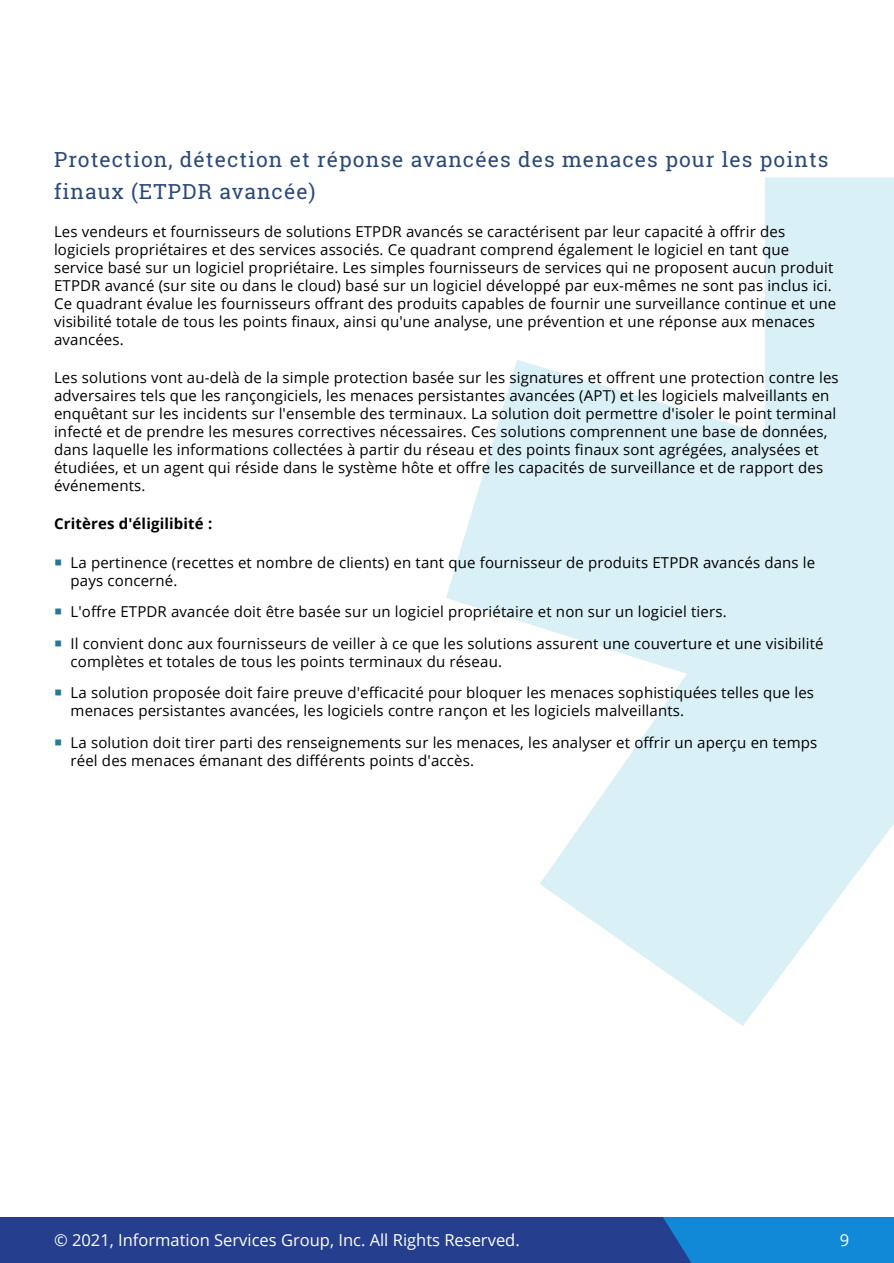
<style>
.page{position:relative;width:894px;height:1263px;background:#fff}
.page>*{position:absolute;margin:0;border:0;box-sizing:border-box;transform-origin:0 0}
.Body_Copy{font:21px/31.5px "Roboto Slab";letter-spacing:.05em;color:#2b4a79}
.t1{font:16.5px "Open Sans";color:#fff}
.Bullet_Level_1{font:15px/18px "Open Sans";letter-spacing:.01em;color:#000}
.Bullet_Level_1-2{font:700 15px "Open Sans";letter-spacing:.01em;color:#000}
</style>
<div class="page">
<div style="left:0;top:1217px;width:893px;height:46px;background:#253f8e"></div>
<div style="left:663px;top:1217px;width:230px;height:46px;background:#1289d7"></div>
<svg style="left:446px;top:177px;width:447px;height:849px;fill:#d9f0f6"></svg>
<p class="Body_Copy" style="left:54px;top:143px;width:775px">Protection, détection et réponse avancées des menaces pour les points finaux (ETPDR avancée)</p>
<p class="Bullet_Level_1" style="left:54px;top:222px;width:783px">Les vendeurs et fournisseurs de solutions ETPDR avancés se caractérisent par leur capacité à offrir des logiciels propriétaires et des services associés. Ce quadrant comprend également le logiciel en tant que service basé sur un logiciel propriétaire. Les simples fournisseurs de services qui ne proposent aucun produit ETPDR avancé (sur site ou dans le cloud) basé sur un logiciel développé par eux-mêmes ne sont pas inclus ici.<br>Ce quadrant évalue les fournisseurs offrant des produits capables de fournir une surveillance continue et une visibilité totale de tous les points finaux, ainsi qu'une analyse, une prévention et une réponse aux menaces avancées.</p>
<p class="Bullet_Level_1" style="left:54px;top:368px;width:786px">Les solutions vont au-delà de la simple protection basée sur les signatures et offrent une protection contre les adversaires tels que les rançongiciels, les menaces persistantes avancées (APT) et les logiciels malveillants en enquêtant sur les incidents sur l'ensemble des terminaux. La solution doit permettre d'isoler le point terminal infecté et de prendre les mesures correctives nécessaires. Ces solutions comprennent une base de données, dans laquelle les informations collectées à partir du réseau et des points finaux sont agrégées, analysées et étudiées, et un agent qui réside dans le système hôte et offre les capacités de surveillance et de rapport des événements.</p>
<p class="Bullet_Level_1-2" style="left:54px;top:513px;width:160px">Critères d'éligilibité :</p>
<p class="Bullet_Level_1" style="left:70px;top:553px;width:746px">La pertinence (recettes et nombre de clients) en tant que fournisseur de produits ETPDR avancés dans le pays concerné.</p>
<p class="Bullet_Level_1" style="left:70px;top:602px;width:657px">L'offre ETPDR avancée doit être basée sur un logiciel propriétaire et non sur un logiciel tiers.</p>
<p class="Bullet_Level_1" style="left:70px;top:634px;width:754px">Il convient donc aux fournisseurs de veiller à ce que les solutions assurent une couverture et une visibilité complètes et totales de tous les points terminaux du réseau.</p>
<p class="Bullet_Level_1" style="left:70px;top:683px;width:744px">La solution proposée doit faire preuve d'efficacité pour bloquer les menaces sophistiquées telles que les menaces persistantes avancées, les logiciels contre rançon et les logiciels malveillants.</p>
<p class="Bullet_Level_1" style="left:70px;top:733px;width:748px">La solution doit tirer parti des renseignements sur les menaces, les analyser et offrir un aperçu en temps réel des menaces émanant des différents points d'accès.</p>
<p class="t1" style="left:54px;top:1229px;width:467px">© 2021, Information Services Group, Inc. All Rights Reserved.</p>
<p class="t1" style="left:839px;top:1229px;width:11px">9</p>
</div>
